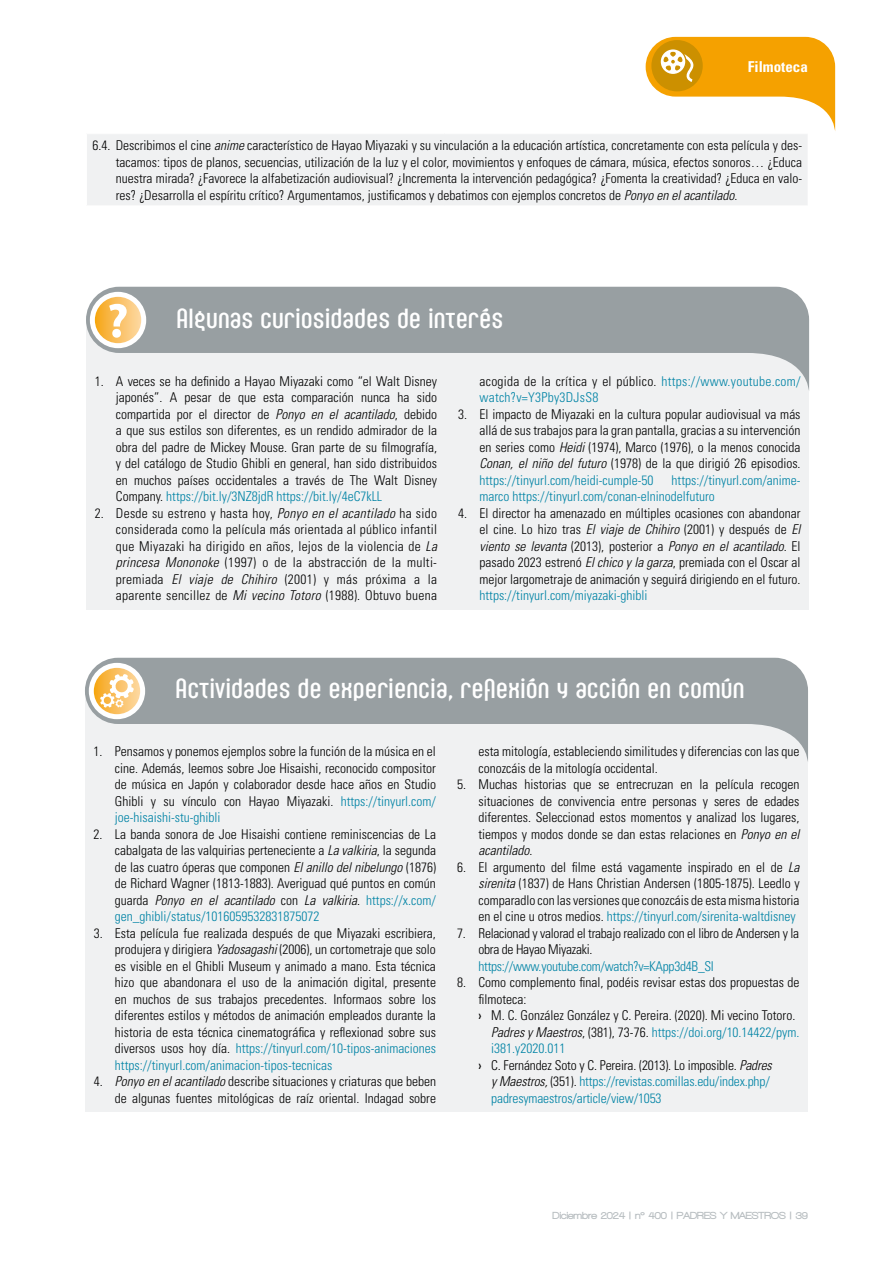
<style>
.page{position:relative;width:893px;height:1263px;background:#fff}
.page>*{position:absolute;margin:0;border:0;box-sizing:border-box;transform-origin:0 0}
.t1{font:22.5px "Seebad LT Std";color:#fff}
.t2{font:700 condensed 15px "Univers";color:#fff}
.t3{font:300 condensed 13.5px/16.5px "Univers";color:#000;text-align:justify}
.t4{font:300 condensed 13.5px/16.5px "Univers";color:#0083a5}
.t5{font:300 condensed 13.5px/16.5px "Univers";letter-spacing:-.02em;color:#000}
.t6{font:300 condensed 13.5px/16.5px "Univers";letter-spacing:.02em;color:#0083a5}
.t7{font:300 condensed 13.5px "Univers";letter-spacing:-.02em;color:#0083a5}
.t8{font:900 10.5px "Walkway";color:#b7bdc0}
.s1{font-style:italic}
.s2{color:#0083a5}
.s3{color:#000}
.s4{font-weight:400}
.s5{font-style:italic;color:#000}
</style>
<div class="page">
<svg style="left:646px;top:37px;width:189px;height:93px"></svg>
<div style="left:85px;top:690px;width:723px;height:422px;background:#f0f1f2"></div>
<svg style="left:85px;top:658px;width:723px;height:104px;fill:#989fa2"></svg>
<svg style="left:91px;top:665px;width:52px;height:52px"></svg>
<div style="left:89px;top:663px;width:56px;height:56px;border:5px solid #fff;border-radius:50%"></div>
<svg style="left:100px;top:674px;width:34px;height:33px"></svg>
<div style="left:86px;top:324px;width:723px;height:286px;background:#f0f1f2"></div>
<svg style="left:86px;top:287px;width:723px;height:103px;fill:#989fa2"></svg>
<svg style="left:92px;top:294px;width:52px;height:52px"></svg>
<div style="left:90px;top:292px;width:56px;height:56px;border:5px solid #fff;border-radius:50%"></div>
<div style="left:112px;top:329px;width:9px;height:9px;background:#fff;border-radius:50%"></div>
<svg style="left:109px;top:304px;width:18px;height:22px"></svg>
<div style="left:86px;top:134px;width:722px;height:72px;background:#f0f1f2"></div>
<hr style="left:86px;top:134px;width:1px;height:71px;background:#fff">
<hr style="left:86px;top:205px;width:358px;height:1px;background:#fff">
<hr style="left:444px;top:205px;width:364px;height:1px;background:#fff">
<p class="t2" style="left:748px;top:57px;width:61px">Filmoteca</p>
<p class="t3" style="left:116px;top:137px;width:688px;text-indent:-23px">6.4. Describimos el cine <span class="s1">anime</span> característico de Hayao Miyazaki y su vinculación a la educación artística, concretamente con esta película y des&shy;tacamos: tipos de planos, secuencias, utilización de la luz y el color, movimientos y enfoques de cámara, música, efectos sonoros… ¿Educa nuestra mirada? ¿Favorece la alfabetización audiovisual? ¿Incrementa la intervención pedagógica? ¿Fomenta la creatividad? ¿Educa en valo&shy;res? ¿Desarrolla el espíritu crítico? Argumentamos, justificamos y debatimos con ejemplos concretos de <span class="s1">Ponyo en el acantilado</span>.</p>
<h1 class="t1" style="left:177px;top:307px;width:328px">Algunas curiosidades de interés</h1>
<p class="t3" style="left:116px;top:373px;width:323px;text-indent:-21px">1. A veces se ha definido a Hayao Miyazaki como “el Walt Disney japonés”. A pesar de que esta comparación nunca ha sido compartida por el director de <span class="s1">Ponyo en el acantilado</span>, debido a que sus estilos son diferentes, es un rendido admirador de la obra del padre de Mickey Mouse. Gran parte de su filmografía, y del catálogo de Studio Ghibli en general, han sido distribuidos en muchos países occidentales a través de The Walt Disney Company. <span class="s2">https://bit.ly/3NZ8jdR https://bit.ly/4eC7kLL</span></p>
<p class="t3" style="left:116px;top:505px;width:323px;text-indent:-21px">2. Desde su estreno y hasta hoy, <span class="s1">Ponyo en el acantilado</span> ha sido considerada como la película más orientada al público infantil que Miyazaki ha dirigido en años, lejos de la violencia de <span class="s1">La princesa Mononoke</span> (1997) o de la abstracción de la multi&shy;premiada <span class="s1">El viaje de Chihiro</span> (2001) y más próxima a la aparente sencillez de <span class="s1">Mi vecino Totoro</span> (1988). Obtuvo buena</p>
<p class="t6" style="left:480px;top:373px;width:322px"><span class="s3">acogida de la crítica y el público.</span> https://www.youtube.com/ watch?v=Y3Pby3DJsS8</p>
<p class="t3" style="left:480px;top:406px;width:323px;text-indent:-21px">3. El impacto de Miyazaki en la cultura popular audiovisual va más allá de sus trabajos para la gran pantalla, gracias a su intervención en series como <span class="s1">Heidi</span> (1974), Marco (1976), o la menos conocida <span class="s1">Conan, el niño del futuro</span> (1978) de la que dirigió 26 episodios. <span class="s2">https://tinyurl.com/heidi-cumple-50</span></p>
<p class="t4" style="left:480px;top:472px;width:323px;text-indent:192px">https://tinyurl.com/anime&shy;marco https://tinyurl.com/conan-elninodelfuturo</p>
<p class="t3" style="left:480px;top:505px;width:323px;text-indent:-21px">4. El director ha amenazado en múltiples ocasiones con abandonar el cine. Lo hizo tras <span class="s1">El viaje de Chihiro</span> (2001) y después de <span class="s1">El viento se levanta</span> (2013), posterior a <span class="s1">Ponyo en el acantilado</span>. El pasado 2023 estrenó <span class="s1">El chico y la garza</span>, premiada con el Oscar al mejor largometraje de animación y seguirá dirigiendo en el futuro.</p>
<p class="t4" style="left:480px;top:587px;width:169px">https://tinyurl.com/miyazaki-ghibli</p>
<h1 class="t1" style="left:176px;top:677px;width:570px">Actividades de experiencia, reflexión y acción en común</h1>
<p class="t3" style="left:115px;top:743px;width:323px;text-indent:-21px">1. Pensamos y ponemos ejemplos sobre la función de la música en el cine. Además, leemos sobre Joe Hisaishi, reconocido compositor de música en Japón y colaborador desde hace años en Studio Ghibli y su vínculo con Hayao Miyazaki. <span class="s2">https://tinyurl.com/ joe-hisaishi-stu-ghibli</span></p>
<p class="t3" style="left:115px;top:826px;width:323px;text-indent:-21px">2. La banda sonora de Joe Hisaishi contiene reminiscencias de La cabalgata de las valquirias perteneciente a <span class="s1">La valkiria</span>, la segunda de las cuatro óperas que componen <span class="s1">El anillo del nibelungo</span> (1876) de Richard Wagner (1813-1883). Averiguad qué puntos en común guarda <span class="s1">Ponyo en el acantilado</span> con <span class="s1">La valkiria</span>. <span class="s2">https://x.com/ gen_ghibli/status/1016059532831875072</span></p>
<p class="t3" style="left:115px;top:925px;width:323px;text-indent:-21px">3. Esta película fue realizada después de que Miyazaki escribiera, produjera y dirigiera <span class="s1">Yadosagashi</span> (2006), un cortometraje que solo es visible en el Ghibli Museum y animado a mano. Esta técnica hizo que abandonara el uso de la animación digital, presente en muchos de sus trabajos precedentes. Informaos sobre los diferentes estilos y métodos de animación empleados durante la historia de esta técnica cinematográfica y reflexionad sobre sus diversos usos hoy día. <span class="s2">https://tinyurl.com/10-tipos-animaciones https://tinyurl.com/animacion-tipos-tecnicas</span></p>
<p class="t3" style="left:94px;top:1073px;width:344px;text-align:right">4. <span class="s1">Ponyo en el acantilado</span> describe situaciones y criaturas que beben de algunas fuentes mitológicas de raíz oriental. Indagad sobre</p>
<p class="t3" style="left:478px;top:743px;width:323px">esta mitología, estableciendo similitudes y diferencias con las que conozcáis de la mitología occidental.</p>
<p class="t3" style="left:478px;top:776px;width:323px;text-indent:-21px">5. Muchas historias que se entrecruzan en la película recogen situaciones de convivencia entre personas y seres de edades diferentes. Seleccionad estos momentos y analizad los lugares, tiempos y modos donde se dan estas relaciones en <span class="s1">Ponyo en el acantilado</span>.</p>
<p class="t3" style="left:478px;top:859px;width:323px;text-indent:-21px">6. El argumento del filme está vagamente inspirado en el de <span class="s1">La sirenita</span> (1837) de Hans Christian Andersen (1805-1875). Leedlo y comparadlo con las versiones que conozcáis de esta misma historia en el cine u otros medios. <span class="s2">https://tinyurl.com/sirenita-waltdisney</span></p>
<p class="t5" style="left:478px;top:925px;width:322px;text-indent:-21px">7. Relacionad y valorad el trabajo realizado con el libro de Andersen y la obra de Hayao Miyazaki.</p>
<p class="t7" style="left:478px;top:958px;width:237px">https://www.youtube.com/watch?v=KApp3d4B_SI</p>
<p class="t3" style="left:457px;top:974px;width:344px">8. Como complemento final, podéis revisar estas dos propuestas de</p>
<p class="t3" style="left:478px;top:991px;width:49px">filmoteca:</p>
<p class="t3" style="left:478px;top:1007px;width:318px"><span class="s4">›</span> M. C. González González y C. Pereira. (2020). Mi vecino Totoro.</p>
<p class="t4" style="left:491px;top:1024px;width:310px"><span class="s5">Padres y Maestros</span><span class="s3">, (381), 73-76.</span> https://doi.org/10.14422/pym.</p>
<p class="t4" style="left:491px;top:1040px;width:76px">i381.y2020.011</p>
<p class="t3" style="left:478px;top:1057px;width:295px"><span class="s4">›</span> C. Fernández Soto y C. Pereira. (2013). Lo imposible. <span class="s1">Padres</span></p>
<p class="t4" style="left:491px;top:1073px;width:280px"><span class="s5">y Maestros,</span> <span class="s3">(351).</span> https://revistas.comillas.edu/index.php/</p>
<p class="t4" style="left:491px;top:1090px;width:172px">padresymaestros/article/view/1053</p>
<p class="t8" style="left:553px;top:1209px;width:257px">Diciembre 2024 | nº 400 | PADRES Y MAESTROS | 39</p>
</div>
